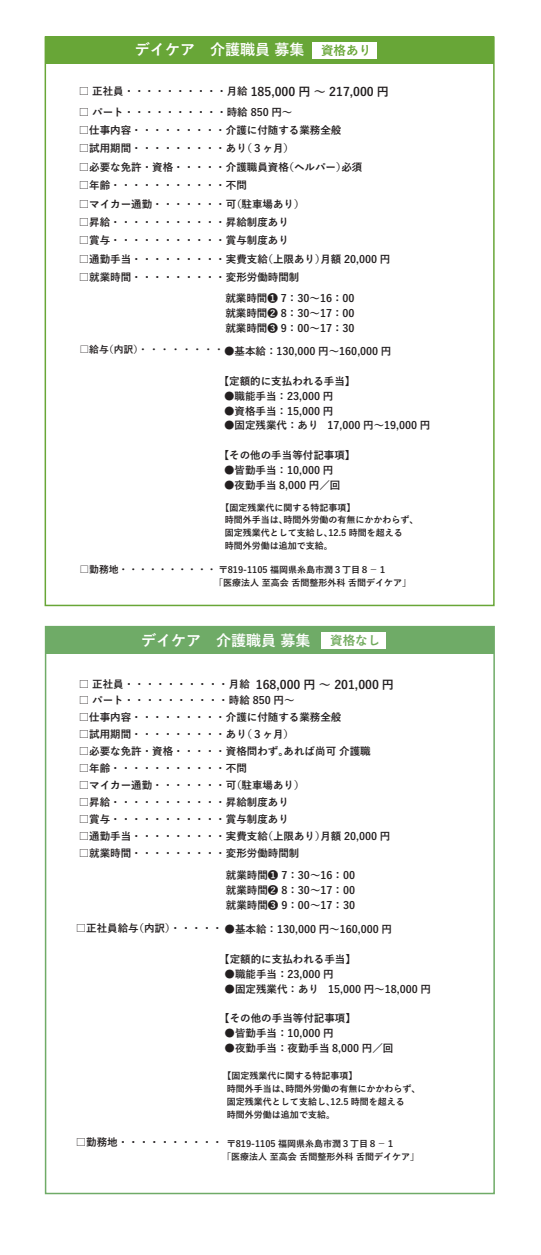
<style>
.page{position:relative;width:541px;height:1255px;background:#fff}
.page>*{position:absolute;margin:0;border:0;box-sizing:border-box;transform-origin:0 0}
.t1{font:700 15px "Yu Go";color:#fff}
.t2{font:700 12.55px "Yu Go";color:#68a637}
.t3{font:700 12.55px "Yu Go";color:#70aa5c}
.t4{font:700 12px "Yu Go";color:#231f20}
.t5{font:700 10.5px/14.9px "Yu Go";color:#231f20;text-align:justify}
.t6{font:700 9.8px "Yu Go";color:#231f20}
.t7{font:700 9px/12.8px "Yu Go";color:#231f20}
.s1{font-size:10.5px}
.s2{font-size:9.8px}
</style>
<div class="page">
<div style="left:45px;top:37px;width:449px;height:27px;background:#68a637"></div>
<div style="left:45px;top:36px;width:449px;height:570px;border:2px solid #68a637"></div>
<div style="left:312px;top:42px;width:64px;height:17px;background:#fff"></div>
<div style="left:46px;top:627px;width:448px;height:27px;background:#6fab67"></div>
<div style="left:321px;top:632px;width:64px;height:16px;background:#fff"></div>
<h1 class="t1" style="left:135px;top:42px;width:171px">デイケア　介護職員 募集</h1>
<p class="t2" style="left:321px;top:44px;width:52px">資格あり</p>
<p class="t4" style="left:79px;top:85px;width:311px"><span class="s1">□ 正社員・・・・・・・・・・月給</span> 185,000 円 ～ 217,000 円</p>
<p class="t5" style="left:79px;top:105px;width:215px">□ パート・・・・・・・・・・時給 850 円～</p>
<p class="t5" style="left:79px;top:123px;width:264px">□仕事内容・・・・・・・・・介護に付随する業務全般</p>
<p class="t5" style="left:79px;top:141px;width:217px">□試用期間・・・・・・・・・あり（３ヶ月）</p>
<p class="t5" style="left:79px;top:160px;width:285px">□必要な免許・資格・・・・・介護職員資格（ヘルパー）必須</p>
<p class="t5" style="left:79px;top:178px;width:170px">□年齢・・・・・・・・・・・不問</p>
<p class="t5" style="left:79px;top:197px;width:227px">□マイカー通勤・・・・・・・可（駐車場あり）</p>
<p class="t5" style="left:79px;top:215px;width:212px">□昇給・・・・・・・・・・・昇給制度あり</p>
<p class="t5" style="left:79px;top:233px;width:212px">□賞与・・・・・・・・・・・賞与制度あり</p>
<p class="t5" style="left:79px;top:252px;width:313px">□通勤手当・・・・・・・・・実費支給（上限あり）月額 20,000 円</p>
<p class="t5" style="left:79px;top:270px;width:222px">□就業時間・・・・・・・・・変形労働時間制</p>
<p class="t5" style="left:225px;top:291px;width:131px">就業時間❶ 7：30～16：00就業時間❷ 8：30～17：00就業時間❸ 9：00～17：30</p>
<p class="t6" style="left:79px;top:344px;width:146px">□給与（内訳）・・・・・・・・</p>
<p class="t5" style="left:224px;top:344px;width:169px">●基本給：130,000 円～160,000 円</p>
<p class="t5" style="left:219px;top:374px;width:138px">【定額的に支払われる手当】</p>
<p class="t5" style="left:224px;top:389px;width:111px">●職能手当：23,000 円</p>
<p class="t5" style="left:224px;top:403px;width:111px">●資格手当：15,000 円</p>
<p class="t5" style="left:224px;top:418px;width:208px">●固定残業代：あり 17,000 円～19,000 円</p>
<p class="t5" style="left:219px;top:448px;width:138px">【その他の手当等付記事項】</p>
<p class="t5" style="left:224px;top:463px;width:111px">●皆勤手当：10,000 円</p>
<p class="t5" style="left:224px;top:478px;width:118px">●夜勤手当 8,000 円／回</p>
<p class="t7" style="left:225px;top:501px;width:195px;text-indent:-4px">【固定残業代に関する特記事項】<br>時間外手当は、時間外労働の有無にかかわらず、固定残業代として支給し、12.5 時間を超える<br>時間外労働は追加で支給。</p>
<p class="t7" style="left:214px;top:564px;width:198px;text-indent:-135px"><span class="s2">□勤務地・・・・・・・・・・</span>〒819-1105 福岡県糸島市潤３丁目８－１　<br>「医療法人 至高会 舌間整形外科 舌間デイケア」</p>
<h1 class="t1" style="left:141px;top:632px;width:171px">デイケア　介護職員 募集</h1>
<p class="t3" style="left:330px;top:633px;width:52px">資格なし</p>
<p class="t4" style="left:79px;top:677px;width:317px"><span class="s1">□ 正社員・・・・・・・・・・月給</span> 168,000 円 ～ 201,000 円</p>
<p class="t5" style="left:79px;top:693px;width:217px">□ パート・・・・・・・・・・時給 850 円～</p>
<p class="t5" style="left:79px;top:710px;width:275px">□仕事内容・・・・・・・・・介護に付随する業務全般　</p>
<p class="t5" style="left:79px;top:727px;width:217px">□試用期間・・・・・・・・・あり（３ヶ月）</p>
<p class="t5" style="left:79px;top:744px;width:293px">□必要な免許・資格・・・・・資格問わず。あれば尚可 介護職</p>
<p class="t5" style="left:79px;top:761px;width:169px">□年齢・・・・・・・・・・・不問</p>
<p class="t5" style="left:79px;top:778px;width:227px">□マイカー通勤・・・・・・・可（駐車場あり）</p>
<p class="t5" style="left:79px;top:795px;width:212px">□昇給・・・・・・・・・・・昇給制度あり</p>
<p class="t5" style="left:79px;top:812px;width:212px">□賞与・・・・・・・・・・・賞与制度あり</p>
<p class="t5" style="left:79px;top:829px;width:313px">□通勤手当・・・・・・・・・実費支給（上限あり）月額 20,000 円</p>
<p class="t5" style="left:79px;top:846px;width:222px">□就業時間・・・・・・・・・変形労働時間制</p>
<p class="t5" style="left:226px;top:868px;width:131px">就業時間❶ 7：30～16：00就業時間❷ 8：30～17：00就業時間❸ 9：00～17：30</p>
<p class="t5" style="left:76px;top:920px;width:148px">□正社員給与（内訳）・・・・・</p>
<p class="t5" style="left:224px;top:922px;width:169px">●基本給：130,000 円～160,000 円</p>
<p class="t5" style="left:219px;top:952px;width:138px">【定額的に支払われる手当】</p>
<p class="t5" style="left:224px;top:967px;width:111px">●職能手当：23,000 円</p>
<p class="t5" style="left:224px;top:982px;width:208px">●固定残業代：あり 15,000 円～18,000 円</p>
<p class="t5" style="left:219px;top:1011px;width:138px">【その他の手当等付記事項】</p>
<p class="t5" style="left:224px;top:1026px;width:111px">●皆勤手当：10,000 円</p>
<p class="t5" style="left:224px;top:1041px;width:170px">●夜勤手当：夜勤手当 8,000 円／回</p>
<p class="t5" style="left:76px;top:1135px;width:148px">□勤務地・・・・・・・・・・</p>
<p class="t7" style="left:227px;top:1070px;width:195px;text-indent:-4px">【固定残業代に関する特記事項】<br>時間外手当は、時間外労働の有無にかかわらず、固定残業代として支給し、12.5 時間を超える<br>時間外労働は追加で支給。</p>
<p class="t7" style="left:222px;top:1137px;width:198px;text-indent:4px">〒819-1105 福岡県糸島市潤３丁目８－１　<br>「医療法人 至高会 舌間整形外科 舌間デイケア」</p>
</div>
